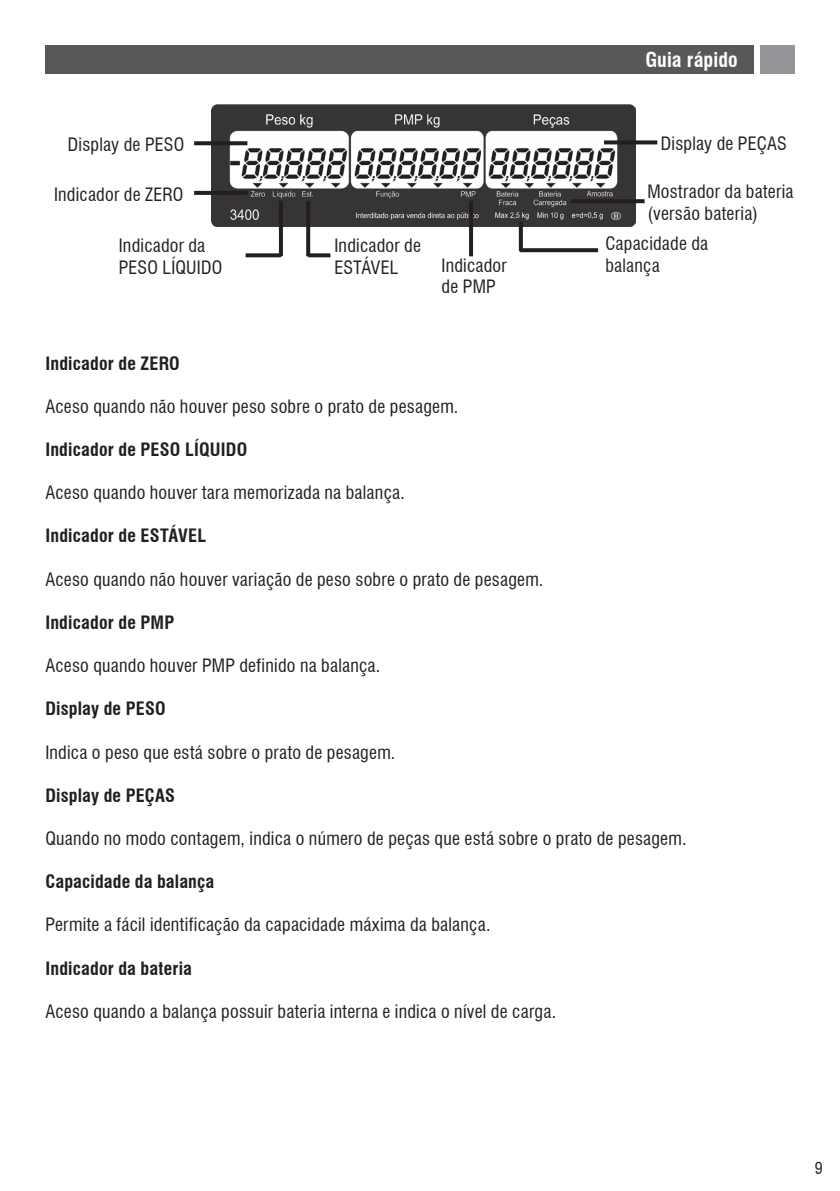
<style>
.page{position:relative;width:840px;height:1191px;background:#fff}
.page>*{position:absolute;margin:0;border:0;box-sizing:border-box;transform-origin:0 0}
.t1{font:700 condensed 20px "Swiss 721 BT";letter-spacing:.005em;color:#fff}
.Texto{font:condensed 18px/21.6px "Swiss 721 BT";letter-spacing:.015em;color:#231f20}
.Texto-2{font:700 condensed 18px "Swiss 721 BT";letter-spacing:.01em;color:#231f20}
.t2{font:condensed 16px "Swiss 721 BT";color:#231f20}
</style>
<div class="page">
<div style="left:45px;top:45px;width:708px;height:29px;background:#57585a"></div>
<div style="left:759px;top:45px;width:35px;height:29px;background:#939598"></div>
<img style="left:211px;top:104px;width:424px;height:123px">
<svg style="left:245px;top:253px;width:36px;height:4px"></svg>
<hr style="left:279px;top:201px;width:4px;height:55px;background:#231f20">
<hr style="left:570px;top:199px;width:74px;height:4px;background:#231f20">
<hr style="left:194px;top:191px;width:53px;height:4px;background:#231f20">
<svg style="left:518px;top:222px;width:4px;height:4px"></svg>
<div style="left:509px;top:226px;width:179px;height:129px;background:#fff"></div>
<svg style="left:519px;top:248px;width:78px;height:4px"></svg>
<svg style="left:308px;top:253px;width:22px;height:4px"></svg>
<hr style="left:306px;top:201px;width:4px;height:55px;background:#231f20">
<svg style="left:194px;top:141px;width:53px;height:4px"></svg>
<hr style="left:469px;top:201px;width:4px;height:55px;background:#231f20">
<svg style="left:603px;top:140px;width:54px;height:4px"></svg>
<p class="t1" style="left:645px;top:47px;width:94px">Guia rápido</p>
<p class="Texto" style="left:68px;top:134px;width:118px">Display de PESO</p>
<p class="Texto" style="left:660px;top:133px;width:127px">Display de PEÇAS</p>
<p class="Texto" style="left:54px;top:183px;width:131px">Indicador de ZERO</p>
<p class="Texto" style="left:647px;top:181px;width:148px">Mostrador da bateria (versão bateria)</p>
<p class="Texto" style="left:119px;top:235px;width:105px">Indicador da<br>PESO LÍQUIDO</p>
<p class="Texto" style="left:334px;top:235px;width:88px">Indicador de<br>ESTÁVEL</p>
<p class="Texto" style="left:441px;top:254px;width:67px">Indicador de PMP</p>
<p class="Texto" style="left:605px;top:233px;width:104px">Capacidade da balança</p>
<p class="Texto-2" style="left:45px;top:352px;width:136px">Indicador de ZERO</p>
<p class="Texto" style="left:45px;top:395px;width:414px">Aceso quando não houver peso sobre o prato de pesagem.</p>
<p class="Texto-2" style="left:45px;top:438px;width:203px">Indicador de PESO LÍQUIDO</p>
<p class="Texto" style="left:45px;top:482px;width:361px">Aceso quando houver tara memorizada na balança.</p>
<p class="Texto-2" style="left:45px;top:525px;width:162px">Indicador de ESTÁVEL</p>
<p class="Texto" style="left:45px;top:568px;width:499px">Aceso quando não houver variação de peso sobre o prato de pesagem.</p>
<p class="Texto-2" style="left:45px;top:611px;width:130px">Indicador de PMP</p>
<p class="Texto" style="left:45px;top:654px;width:336px">Aceso quando houver PMP definido na balança.</p>
<p class="Texto-2" style="left:45px;top:698px;width:122px">Display de PESO</p>
<p class="Texto" style="left:45px;top:741px;width:351px">Indica o peso que está sobre o prato de pesagem.</p>
<p class="Texto-2" style="left:45px;top:784px;width:131px">Display de PEÇAS</p>
<p class="Texto" style="left:45px;top:827px;width:642px">Quando no modo contagem, indica o número de peças que está sobre o prato de pesagem.</p>
<p class="Texto-2" style="left:45px;top:870px;width:170px">Capacidade da balança</p>
<p class="Texto" style="left:45px;top:914px;width:446px">Permite a fácil identificação da capacidade máxima da balança.</p>
<p class="Texto-2" style="left:45px;top:957px;width:148px">Indicador da bateria</p>
<p class="Texto" style="left:45px;top:1000px;width:512px">Aceso quando a balança possuir bateria interna e indica o nível de carga.</p>
<p class="t2" style="left:814px;top:1159px;width:9px">9</p>
</div>
